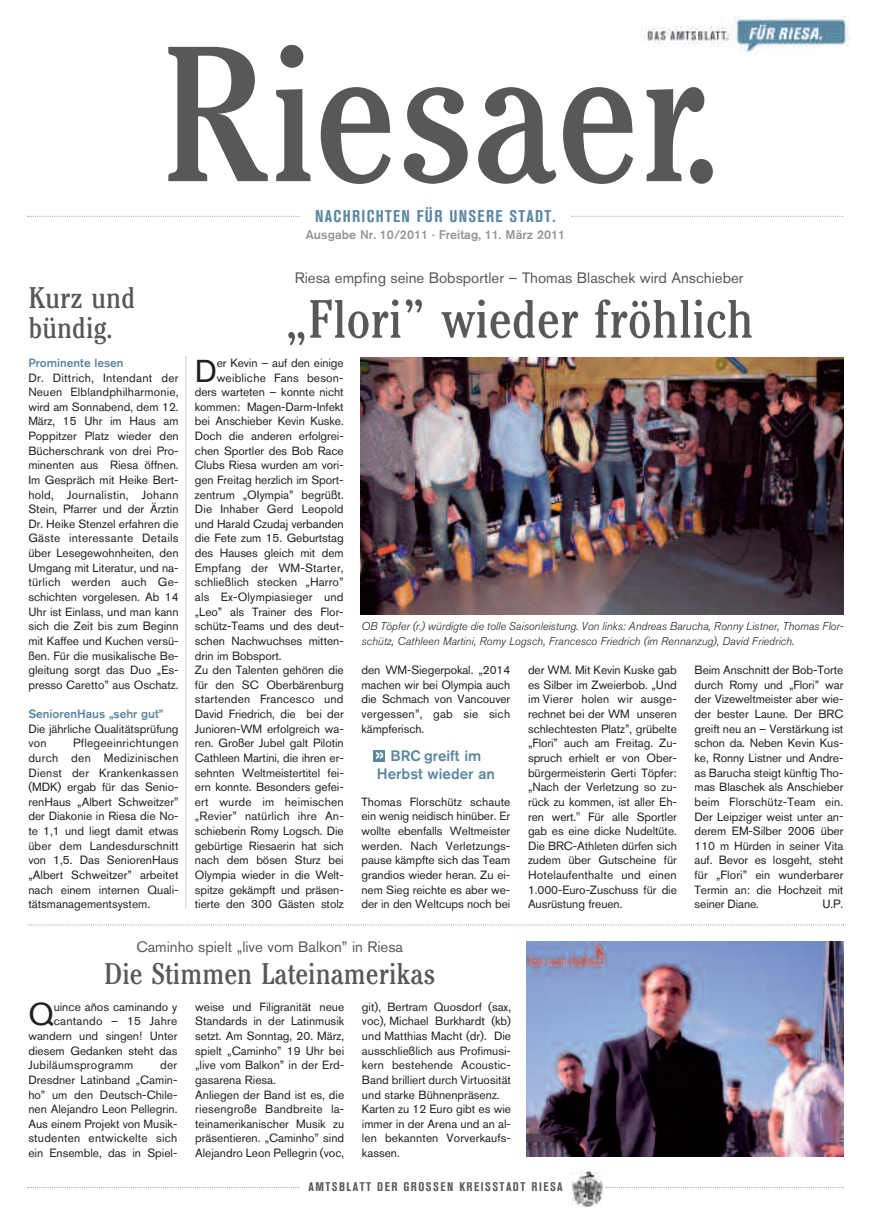
<style>
.page{position:relative;width:886px;height:1223px;background:#fff}
.page>*{position:absolute;margin:0;border:0;box-sizing:border-box;transform-origin:0 0}
.t1{font:201.25px "Cheltenham EFOP Book Con";color:#57585a}
.t2{font:56.25px "Cheltenham EFOP Book Con";color:#57585a}
.t3{font:31.38px "Akzidenz Grotesk Std";color:#231f20}
.t4{font:31.25px/29.2px "Cheltenham EFOP Book Con";color:#57585a}
.t5{font:500 21.12px "Akzidenz Grotesk Std";color:#fff}
.t6{font:700 condensed 16.88px "Akzidenz Grotesk Std";letter-spacing:.08em;color:#5c87a1}
.t7{font:15px "Akzidenz Grotesk Std";color:#57585a}
.t8{font:500 15px/18px "Akzidenz Grotesk Std";color:#5c87a1;text-align:center}
.t9{font:500 12.5px "Akzidenz Grotesk Std";color:#939598}
.t10{font:700 condensed 12.5px "Akzidenz Grotesk Std";letter-spacing:.12em;color:#57585a}
.t11{font:11.88px/14.6px "Akzidenz Grotesk Std";color:#231f20;text-align:justify}
.t12{font:500 11.88px "Akzidenz Grotesk Std";color:#5c87a1}
.t13{font:11.88px "Akzidenz Grotesk Std";letter-spacing:.025em;color:#231f20}
.t14{font:italic 300 11.25px/14.6px "Akzidenz Grotesk Std";color:#231f20}
</style>
<div class="page">
<img style="left:642px;top:17px;width:208px;height:37px">
<svg style="left:572px;top:216px;width:271px;height:1px"></svg>
<svg style="left:27px;top:216px;width:272px;height:1px"></svg>
<svg style="left:27px;top:1187px;width:272px;height:1px"></svg>
<svg style="left:606px;top:1187px;width:238px;height:1px"></svg>
<svg style="left:185px;top:357px;width:1px;height:551px"></svg>
<img style="left:361px;top:358px;width:482px;height:257px">
<img style="left:571px;top:1171px;width:32px;height:35px">
<div style="left:373px;top:750px;width:11px;height:11px;background:#5c87a1"></div>
<img style="left:527px;top:941px;width:316px;height:215px">
<svg style="left:28px;top:924px;width:816px;height:1px"></svg>
<h1 class="t1" style="left:160px;top:47px;width:567px">Riesaer.</h1>
<h3 class="t6" style="left:315px;top:206px;width:242px">NACHRICHTEN FÜR UNSERE STADT.</h3>
<p class="t9" style="left:306px;top:227px;width:261px">Ausgabe Nr. 10/2011 · Freitag, 11. März 2011</p>
<h3 class="t4" style="left:28px;top:286px;width:108px">Kurz und bündig.</h3>
<p class="t12" style="left:28px;top:355px;width:97px">Prominente lesen</p>
<p class="t11" style="left:28px;top:370px;width:152px">Dr. Dittrich, Intendant der Neuen Elblandphilharmonie, wird am Sonnabend, dem 12.<br>März, 15 Uhr im Haus am Poppitzer Platz wieder den Bücherschrank von drei Pro&shy;minenten aus Riesa öffnen.<br>Im Gespräch mit Heike Bert&shy;hold, Journalistin, Johann Stein, Pfarrer und der Ärztin Dr. Heike Stenzel erfahren die Gäste interessante Details über Lesegewohnheiten, den Umgang mit Literatur, und na&shy;türlich werden auch Ge&shy;schichten vorgelesen. Ab 14<br>Uhr ist Einlass, und man kann sich die Zeit bis zum Beginn mit Kaffee und Kuchen versü&shy;ßen. Für die musikalische Be&shy;gleitung sorgt das Duo „Es&shy;presso Caretto” aus Oschatz.</p>
<p class="t12" style="left:28px;top:706px;width:136px">SeniorenHaus „sehr gut”</p>
<p class="t11" style="left:28px;top:721px;width:152px">Die jährliche Qualitätsprüfung von</p>
<p class="t11" style="left:28px;top:735px;width:152px;text-indent:45px">Pflegeeinrichtungen durch den Medizinischen Dienst der Krankenkassen (MDK) ergab für das Senio&shy;renHaus „Albert Schweitzer” der Diakonie in Riesa die No&shy;te 1,1 und liegt damit etwas über dem Landesdurschnitt von 1,5. Das SeniorenHaus „Albert Schweitzer” arbeitet nach einem internen Quali&shy;tätsmanagementsystem.</p>
<p class="t7" style="left:295px;top:269px;width:450px">Riesa empfing seine Bobsportler – Thomas Blaschek wird Anschieber</p>
<h2 class="t2" style="left:285px;top:300px;width:470px">„Flori” wieder fröhlich</h2>
<h3 class="t3" style="left:195px;top:352px;width:24px">D</h3>
<p class="t11" style="left:217px;top:355px;width:128px">er Kevin – auf den einige</p>
<p class="t11" style="left:217px;top:370px;width:128px">weibliche Fans beson-</p>
<p class="t11" style="left:195px;top:384px;width:150px">ders warteten – konnte nicht</p>
<p class="t11" style="left:195px;top:399px;width:150px">kommen: Magen-Darm-Infekt</p>
<p class="t11" style="left:195px;top:414px;width:150px">bei Anschieber Kevin Kuske.</p>
<p class="t11" style="left:195px;top:428px;width:150px">Doch die anderen erfolgrei-</p>
<p class="t11" style="left:195px;top:443px;width:150px">chen Sportler des Bob Race</p>
<p class="t11" style="left:195px;top:458px;width:150px">Clubs Riesa wurden am vori-</p>
<p class="t11" style="left:195px;top:472px;width:150px">gen Freitag herzlich im Sport-</p>
<p class="t11" style="left:195px;top:487px;width:150px">zentrum „OIympia” begrüßt.</p>
<p class="t11" style="left:195px;top:501px;width:150px">Die Inhaber Gerd Leopold</p>
<p class="t11" style="left:195px;top:516px;width:150px">und Harald Czudaj verbanden</p>
<p class="t11" style="left:195px;top:531px;width:150px">die Fete zum 15. Geburtstag</p>
<p class="t11" style="left:195px;top:545px;width:150px">des Hauses gleich mit dem</p>
<p class="t11" style="left:195px;top:560px;width:150px">Empfang der WM-Starter,</p>
<p class="t11" style="left:195px;top:575px;width:150px">schließlich stecken „Harro”</p>
<p class="t11" style="left:195px;top:589px;width:150px">als Ex-Olympiasieger und</p>
<p class="t11" style="left:195px;top:604px;width:150px">„Leo” als Trainer des Flor-</p>
<p class="t11" style="left:195px;top:618px;width:150px">schütz-Teams und des deut-</p>
<p class="t11" style="left:195px;top:633px;width:150px">schen Nachwuchses mitten-</p>
<p class="t11" style="left:195px;top:648px;width:88px">drin im Bobsport.</p>
<p class="t11" style="left:195px;top:662px;width:150px">Zu den Talenten gehören die</p>
<p class="t11" style="left:195px;top:677px;width:150px">für den SC Oberbärenburg</p>
<p class="t11" style="left:195px;top:692px;width:150px">startenden Francesco und</p>
<p class="t11" style="left:195px;top:706px;width:150px">David Friedrich, die bei der</p>
<p class="t11" style="left:195px;top:721px;width:150px">Junioren-WM erfolgreich wa-</p>
<p class="t11" style="left:195px;top:735px;width:150px">ren. Großer Jubel galt Pilotin</p>
<p class="t11" style="left:195px;top:750px;width:150px">Cathleen Martini, die ihren er-</p>
<p class="t11" style="left:195px;top:765px;width:150px">sehnten Weltmeistertitel fei-</p>
<p class="t11" style="left:195px;top:779px;width:150px">ern konnte. Besonders gefei-</p>
<p class="t11" style="left:195px;top:794px;width:150px">ert wurde im heimischen</p>
<p class="t11" style="left:195px;top:809px;width:150px">„Revier” natürlich ihre An-</p>
<p class="t11" style="left:195px;top:823px;width:150px">schieberin Romy Logsch. Die</p>
<p class="t11" style="left:195px;top:838px;width:150px">gebürtige Riesaerin hat sich</p>
<p class="t11" style="left:195px;top:852px;width:150px">nach dem bösen Sturz bei</p>
<p class="t11" style="left:195px;top:867px;width:150px">Olympia wieder in die Welt-</p>
<p class="t11" style="left:195px;top:882px;width:150px">spitze gekämpft und präsen-</p>
<p class="t11" style="left:195px;top:896px;width:150px">tierte den 300 Gästen stolz</p>
<p class="t14" style="left:361px;top:619px;width:484px">OB Töpfer (r.) würdigte die tolle Saisonleistung. Von links: Andreas Barucha, Ronny Listner, Thomas Flor&shy;schütz, Cathleen Martini, Romy Logsch, Francesco Friedrich (im Rennanzug), David Friedrich.</p>
<p class="t11" style="left:361px;top:662px;width:150px">den WM-Siegerpokal. „2014 machen wir bei Olympia auch die Schmach von Vancouver vergessen”, gab sie sich kämpferisch.</p>
<p class="t8" style="left:377px;top:746px;width:119px">BRC greift im<br>Herbst wieder an</p>
<h3 class="t5" style="left:375px;top:741px;width:11px">»</h3>
<p class="t11" style="left:361px;top:794px;width:150px">Thomas Florschütz schaute ein wenig neidisch hinüber. Er wollte ebenfalls Weltmeister werden. Nach Verletzungs&shy;pause kämpfte sich das Team grandios wieder heran. Zu ei&shy;nem Sieg reichte es aber we&shy;der in den Weltcups noch bei</p>
<p class="t11" style="left:528px;top:662px;width:150px">der WM. Mit Kevin Kuske gab es Silber im Zweierbob. „Und im Vierer holen wir ausge&shy;rechnet bei der WM unseren schlechtesten Platz”, grübelte „Flori” auch am Freitag. Zu&shy;spruch erhielt er von Ober&shy;bürgermeisterin Gerti Töpfer: „Nach der Verletzung so zu&shy;rück zu kommen, ist aller Eh&shy;ren wert." Für alle Sportler gab es eine dicke Nudeltüte.<br>Die BRC-Athleten dürfen sich zudem über Gutscheine für Hotelaufenthalte und einen 1.000-Euro-Zuschuss für die Ausrüstung freuen.</p>
<p class="t11" style="left:694px;top:662px;width:150px">Beim Anschnitt der Bob-Torte durch Romy und „Flori” war der Vizeweltmeister aber wie&shy;der bester Laune. Der BRC greift neu an – Verstärkung ist schon da. Neben Kevin Kus&shy;ke, Ronny Listner und Andre&shy;as Barucha steigt künftig Tho&shy;mas Blaschek als Anschieber beim Florschütz-Team ein.<br>Der Leipziger weist unter an&shy;derem EM-Silber 2006 über 110 m Hürden in seiner Vita auf. Bevor es losgeht, steht für „Flori” ein wunderbarer Termin an: die Hochzeit mit seiner Diane.</p>
<p class="t11" style="left:822px;top:896px;width:22px">U.P.</p>
<p class="t7" style="left:136px;top:938px;width:268px">Caminho spielt „live vom Balkon” in Riesa</p>
<h3 class="t4" style="left:104px;top:962px;width:332px">Die Stimmen Lateinamerikas</h3>
<h3 class="t3" style="left:28px;top:995px;width:27px">Q</h3>
<p class="t11" style="left:54px;top:999px;width:125px">uince años caminando y</p>
<p class="t13" style="left:54px;top:1014px;width:125px">cantando – 15 Jahre</p>
<p class="t11" style="left:28px;top:1028px;width:151px">wandern und singen! Unter</p>
<p class="t11" style="left:28px;top:1043px;width:151px">diesem Gedanken steht das</p>
<p class="t13" style="left:28px;top:1058px;width:107px">Jubiläumsprogramm</p>
<p class="t11" style="left:28px;top:1057px;width:151px;text-indent:132px">der Dresdner Latinband „Camin&shy;ho” um den Deutsch-Chile&shy;nen Alejandro Leon Pellegrin.<br>Aus einem Projekt von Musik&shy;studenten entwickelte sich ein Ensemble, das in Spiel-</p>
<p class="t11" style="left:195px;top:999px;width:151px;text-align:left">weise und Filigranität neue<br>Standards in der Latinmusik setzt. Am Sonntag, 20. März, spielt „Caminho” 19 Uhr bei „live vom Balkon” in der Erd&shy;gasarena Riesa.<br>Anliegen der Band ist es, die riesengroße Bandbreite la&shy;teinamerikanischer Musik zu präsentieren. „Caminho” sind<br>Alejandro Leon Pellegrin (voc,</p>
<p class="t11" style="left:362px;top:999px;width:151px;text-align:left">git), Bertram Quosdorf (sax, voc), Michael Burkhardt (kb) und Matthias Macht (dr). Die ausschließlich aus Profimusi&shy;kern bestehende Acoustic-<br>Band brilliert durch Virtuosität und starke Bühnenpräsenz.<br>Karten zu 12 Euro gibt es wie immer in der Arena und an al&shy;len bekannten Vorverkaufs&shy;kassen.</p>
<p class="t10" style="left:308px;top:1179px;width:256px">AMTSBLATT DER GROSSEN KREISSTADT RIESA</p>
</div>
